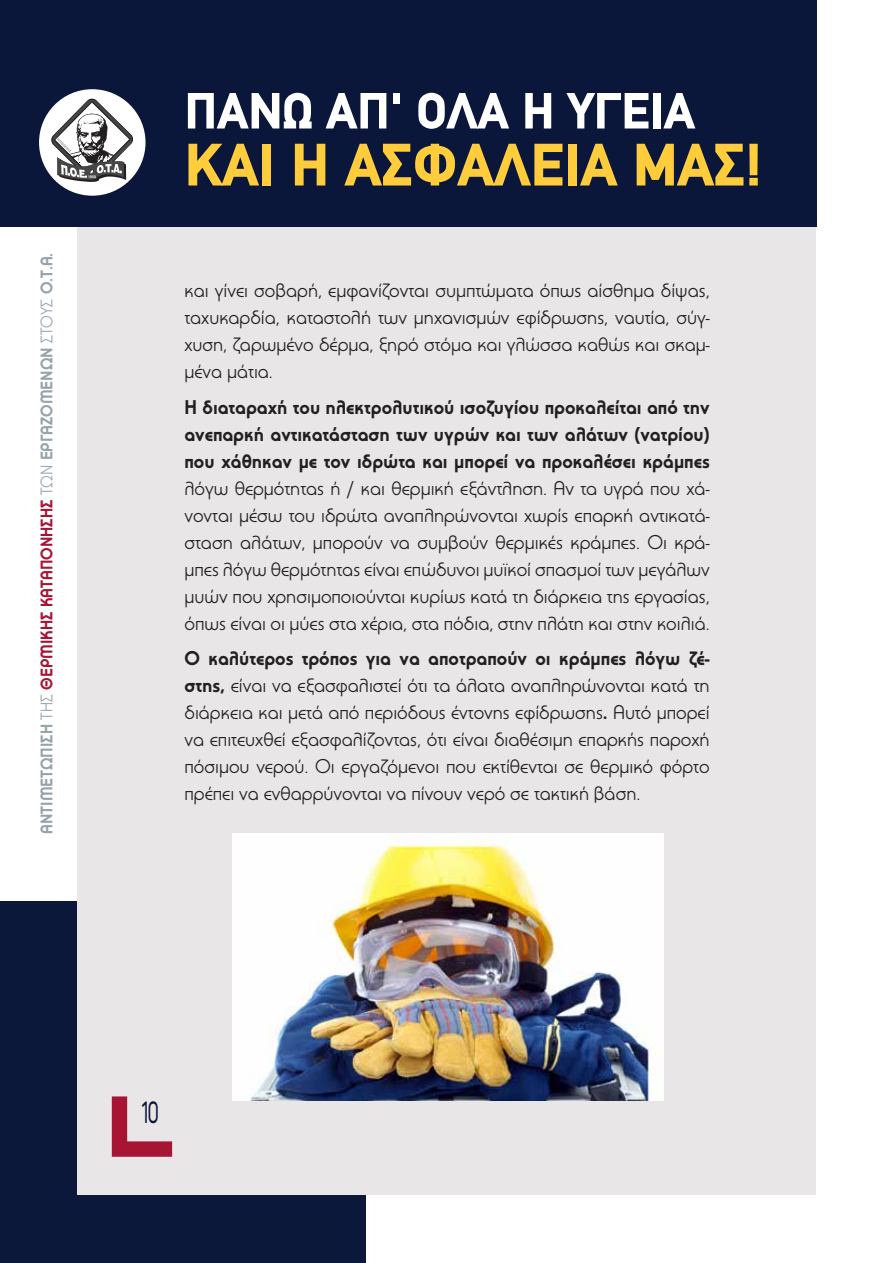
<style>
.page{position:relative;width:893px;height:1263px;background:#fff}
.page>*{position:absolute;margin:0;border:0;box-sizing:border-box;transform-origin:0 0}
.t1{font:900 60px "PF Din Text";color:#ffcc3b}
.t2{font:900 51px "PF Din Text";color:#fff}
.t3{font:30px "Uni Neue";color:#0a173b;scale:.63 1}
.t4{font:19.5px/27px "PF Universal";color:#231f20;text-align:justify}
.t5{font:700 19.5px/27px "PF Universal";color:#231f20;text-align:justify}
.t6{font:700 16.5px "PF Universal";color:#95a3ab;scale:.95 1}
.s1{font-weight:400}
.s2{color:#a71535}
.s3{font-weight:700}
</style>
<div class="page">
<div style="left:0;top:901px;width:365px;height:362px;background:#0b183a"></div>
<div style="left:77px;top:77px;width:739px;height:1117px;background:#e8e6e6"></div>
<svg style="left:112px;top:1096px;width:60px;height:61px"></svg>
<img style="left:232px;top:834px;width:431px;height:266px">
<div style="left:0;top:0;width:816px;height:227px;background:#0a173b"></div>
<div style="left:39px;top:89px;width:107px;height:107px;background:#fff;border-radius:50%"></div>
<svg style="left:51px;top:98px;width:83px;height:84px"></svg>
<p class="t6" style="left:37px;top:834px;width:613px;rotate:-90deg">ΑΝΤΙΜΕΤΩΠΙΣΗ <span class="s1">ΤΗΣ</span> <span class="s2">ΘΕΡΜΙΚΗΣ ΚΑΤΑΠΟΝΗΣΗΣ</span> <span class="s1">ΤΩΝ</span> ΕΡΓΑΖΟΜΕΝΩΝ <span class="s1">ΣΤΟΥΣ</span> Ο.Τ.Α.</p>
<h2 class="t2" style="left:184px;top:80px;width:512px">ΠΑΝΩ ΑΠ' ΟΛΑ Η ΥΓΕΙΑ</h2>
<h1 class="t1" style="left:184px;top:129px;width:579px">ΚΑΙ Η ΑΣΦΑΛΕΙΑ ΜΑΣ!</h1>
<p class="t4" style="left:184px;top:277px;width:527px">και γίνει σοβαρή, εμφανίζονται συμπτώματα όπως αίσθημα δίψας, ταχυκαρδία, καταστολή των μηχανισμών εφίδρωσης, ναυτία, σύγ&shy;χυση, ζαρωμένο δέρμα, ξηρό στόμα και γλώσσα καθώς και σκαμ&shy;μένα μάτια.</p>
<p class="t5" style="left:184px;top:393px;width:527px">Η διαταραχή του ηλεκτρολυτικού ισοζυγίου προκαλείται από την ανεπαρκή αντικατάσταση των υγρών και των αλάτων (νατρίου) που χάθηκαν με τον ιδρώτα και μπορεί να προκαλέσει κράμπες</p>
<p class="t4" style="left:184px;top:474px;width:527px">λόγω θερμότητας ή / και θερμική εξάντληση. Αν τα υγρά που χά&shy;νονται μέσω του ιδρώτα αναπληρώνονται χωρίς επαρκή αντικατά&shy;σταση αλάτων, μπορούν να συμβούν θερμικές κράμπες. Οι κρά&shy;μπες λόγω θερμότητας είναι επώδυνοι μυϊκοί σπασμοί των μεγάλων μυών που χρησιμοποιούνται κυρίως κατά τη διάρκεια της εργασίας, όπως είναι οι μύες στα χέρια, στα πόδια, στην πλάτη και στην κοιλιά.</p>
<p class="t4" style="left:184px;top:645px;width:527px"><span class="s3">Ο καλύτερος τρόπος για να αποτραπούν οι κράμπες λόγω ζέ&shy;στης,</span> είναι να εξασφαλιστεί ότι τα άλατα αναπληρώνονται κατά τη διάρκεια και μετά από περιόδους έντονης εφίδρωσης<span class="s3">.</span> Αυτό μπορεί να επιτευχθεί εξασφαλίζοντας, ότι είναι διαθέσιμη επαρκής παροχή πόσιμου νερού. Οι εργαζόμενοι που εκτίθενται σε θερμικό φόρτο πρέπει να ενθαρρύνονται να πίνουν νερό σε τακτική βάση.</p>
<h3 class="t3" style="left:142px;top:1093px;width:29px">10</h3>
</div>
